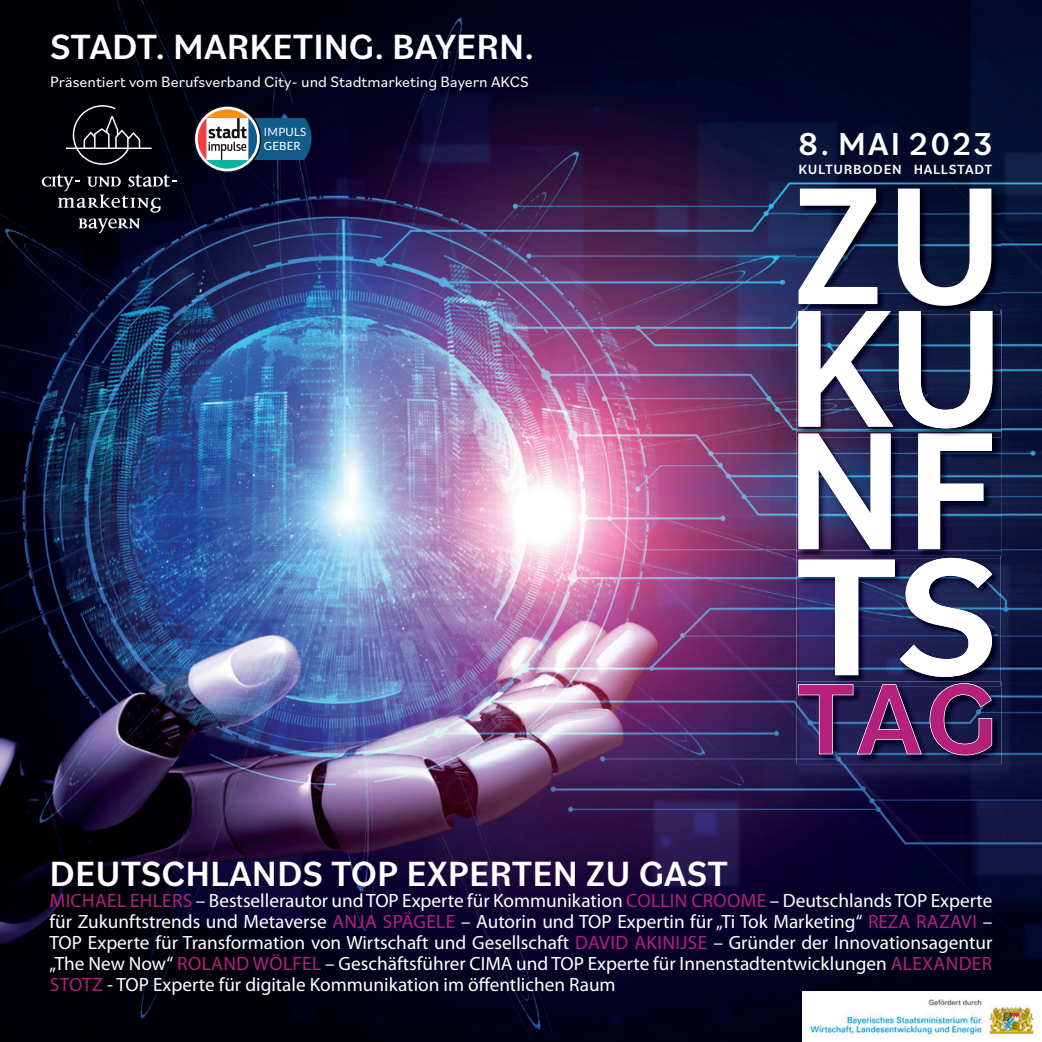
<style>
.page{position:relative;width:1042px;height:1042px;background:#fff}
.page>*{position:absolute;margin:0;border:0;box-sizing:border-box;transform-origin:0 0}
.t1{font:500 36.75px "Bilo";color:#fff}
.t2{font:500 33.25px "Bilo";letter-spacing:.07em;color:#fff}
.t3{font:19.25px/21px "Myriad Pro";color:#fff;text-align:justify}
.t4{font:15.75px "Bilo";color:#fff}
.t5{font:500 14px "Bilo";letter-spacing:.05em;color:#fff}
.t6{font:11.38px "Lato";letter-spacing:.02em;color:#fff}
.t7{font:500 11.38px "Lato";letter-spacing:.02em;color:#fff}
.s1{color:#b5207a}
</style>
<div class="page">
<img style="left:0;top:0;width:1042px;height:1042px">
<svg style="left:66px;top:105px;width:86px;height:60px"></svg>
<svg style="left:42px;top:175px;width:135px;height:59px"></svg>
<img style="left:796px;top:558px;width:205px;height:206px">
<svg style="left:798px;top:686px;width:194px;height:69px"></svg>
<img style="left:796px;top:681px;width:204px;height:5px">
<img style="left:798px;top:683px;width:179px;height:3px">
<img style="left:796px;top:437px;width:205px;height:121px">
<img style="left:796px;top:556px;width:204px;height:2px">
<svg style="left:798px;top:558px;width:194px;height:119px"></svg>
<svg style="left:798px;top:437px;width:194px;height:112px"></svg>
<img style="left:796px;top:187px;width:205px;height:245px">
<img style="left:796px;top:432px;width:205px;height:5px">
<img style="left:798px;top:434px;width:194px;height:3px">
<img style="left:796px;top:309px;width:204px;height:6px">
<svg style="left:798px;top:189px;width:194px;height:239px"></svg>
<img style="left:802px;top:991px;width:240px;height:51px">
<svg style="left:195px;top:106px;width:116px;height:66px"></svg>
<h1 class="t1" style="left:50px;top:21px;width:485px">STADT. MARKETING. BAYERN.</h1>
<p class="t4" style="left:50px;top:71px;width:480px">Präsentiert vom Berufsverband City- und Stadtmarketing Bayern AKCS</p>
<p class="t6" style="left:264px;top:126px;width:44px">IMPULS</p>
<p class="t7" style="left:264px;top:138px;width:38px">GEBER</p>
<h2 class="t2" style="left:798px;top:121px;width:195px">8. MAI 2023</h2>
<p class="t5" style="left:798px;top:160px;width:195px">KULTURBODEN HALLSTADT</p>
<h1 class="t1" style="left:50px;top:848px;width:680px">DEUTSCHLANDS TOP EXPERTEN ZU GAST</h1>
<p class="t3" style="left:50px;top:890px;width:944px"><span class="s1">MICHAEL EHLERS</span> – Bestsellerautor und TOP Experte für Kommunikation <span class="s1">COLLIN CROOME</span> – Deutschlands TOP Experte für Zukunftstrends und Metaverse <span class="s1">ANJA SPÄGELE</span> – Autorin und TOP Expertin für „Ti Tok Marketing“ <span class="s1">REZA RAZAVI</span> – TOP Experte für Transformation von Wirtschaft und Gesellschaft <span class="s1">DAVID AKINIJSE</span> – Gründer der Innovationsagentur „The New Now“ <span class="s1">ROLAND WÖLFEL</span> – Geschäftsführer CIMA und TOP Experte für Innenstadtentwicklungen <span class="s1">ALEXANDER STOTZ</span> - TOP Experte für digitale Kommunikation im öffentlichen Raum</p>
</div>
